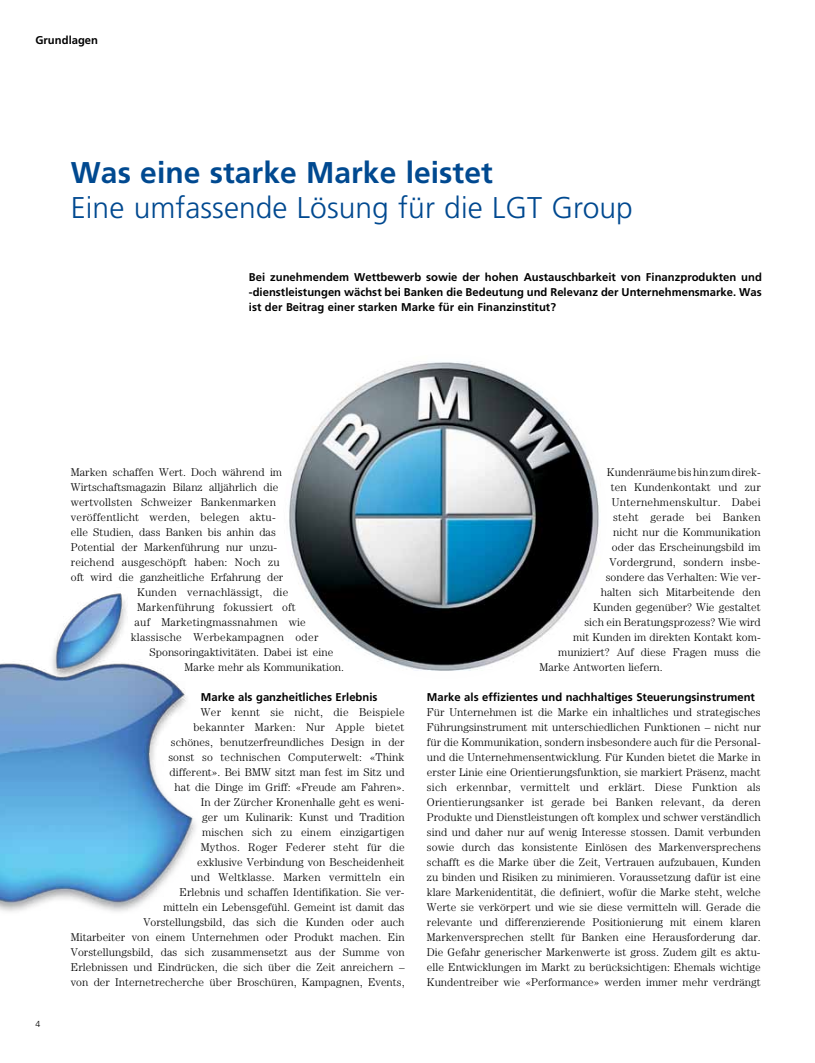
<style>
.page{position:relative;width:815px;height:1063px;background:#fff}
.page>*{position:absolute;margin:0;border:0;box-sizing:border-box;transform-origin:0 0}
.t1{font:300 30px "Frutiger LT Std";color:#004990}
.t2{font:700 30px "Frutiger LT Std";color:#004990}
.t3{font:300 11.25px/15px "Century";color:#000;text-align:right}
.t4{font:700 11.25px/15px "Frutiger LT Std";color:#000;text-align:justify}
.t5{font:300 11.25px "Century";letter-spacing:.02em;color:#000}
.t6{font:300 8.75px "Frutiger LT Std";color:#000}
</style>
<div class="page">
<img style="left:0;top:593px;width:196px;height:319px">
<img style="left:289px;top:361px;width:310px;height:310px">
<p class="t4" style="left:35px;top:33px;width:64px">Grundlagen</p>
<h1 class="t2" style="left:71px;top:155px;width:423px">Was eine starke Marke leistet</h1>
<h1 class="t1" style="left:71px;top:191px;width:563px">Eine umfassende Lösung für die LGT Group</h1>
<p class="t4" style="left:249px;top:269px;width:514px">Bei zunehmendem Wettbewerb sowie der hohen Austauschbarkeit von Finanzprodukten und -dienstleistungen wächst bei Banken die Bedeutung und Relevanz der Unternehmensmarke. Was ist der Beitrag einer starken Marke für ein Finanzinstitut?</p>
<p class="t6" style="left:35px;top:1019px;width:6px">4</p>
<p class="t3" style="left:71px;top:464px;width:213px">Marken schaffen Wert. Doch während im</p>
<p class="t3" style="left:71px;top:479px;width:209px">Wirtschaftsmagazin Bilanz alljährlich die</p>
<p class="t3" style="left:71px;top:494px;width:207px">wertvollsten Schweizer Bankenmarken</p>
<p class="t5" style="left:71px;top:511px;width:206px">veröffentlicht werden, belegen aktu-</p>
<p class="t3" style="left:71px;top:524px;width:206px">elle Studien, dass Banken bis anhin das</p>
<p class="t3" style="left:71px;top:539px;width:208px">Potential der Markenführung nur unzu-</p>
<p class="t3" style="left:71px;top:554px;width:210px">reichend ausgeschöpft haben: Noch zu</p>
<p class="t3" style="left:71px;top:569px;width:214px">oft wird die ganzheitliche Erfahrung der</p>
<p class="t5" style="left:137px;top:586px;width:153px">Kunden vernachlässigt, die</p>
<p class="t3" style="left:137px;top:599px;width:160px">Markenführung fokussiert oft</p>
<p class="t5" style="left:135px;top:616px;width:173px">auf Marketingmassnahmen wie</p>
<p class="t5" style="left:131px;top:631px;width:189px">klassische Werbekampagnen oder</p>
<p class="t3" style="left:150px;top:644px;width:185px">Sponsoringaktivitäten. Dabei ist eine</p>
<p class="t3" style="left:185px;top:659px;width:161px">Marke mehr als Kommunikation.</p>
<p class="t4" style="left:201px;top:689px;width:178px">Marke als ganzheitliches Erlebnis</p>
<p class="t3" style="left:71px;top:704px;width:335px">Wer kennt sie nicht, die Beispiele<br>bekannter Marken: Nur Apple bietet<br>schönes, benutzerfreundliches Design in der<br>sonst so technischen Computerwelt: «Think<br>different». Bei BMW sitzt man fest im Sitz und<br>hat die Dinge im Griff: «Freude am Fahren».<br>In der Zürcher Kronenhalle geht es weni-<br>ger um Kulinarik: Kunst und Tradition<br>mischen sich zu einem einzigartigen<br>Mythos. Roger Federer steht für die<br>exklusive Verbindung von Bescheidenheit<br>und Weltklasse. Marken vermitteln ein<br>Erlebnis und schaffen Identifikation. Sie ver-<br>mitteln ein Lebensgefühl. Gemeint ist damit das<br>Vorstellungsbild, das sich die Kunden oder auch<br>Mitarbeiter von einem Unternehmen oder Produkt machen. Ein Vorstellungsbild, das sich zusammensetzt aus der Summe von Erlebnissen und Eindrücken, die sich über die Zeit anreichern – von der Internetrecherche über Broschüren, Kampagnen, Events,</p>
<p class="t3" style="left:607px;top:464px;width:155px">Kundenräume bis hin zum direk-</p>
<p class="t3" style="left:611px;top:479px;width:151px">ten Kundenkontakt und zur</p>
<p class="t5" style="left:612px;top:496px;width:150px">Unternehmenskultur. Dabei</p>
<p class="t5" style="left:613px;top:511px;width:149px">steht gerade bei Banken</p>
<p class="t3" style="left:613px;top:524px;width:149px">nicht nur die Kommunikation</p>
<p class="t3" style="left:612px;top:539px;width:150px">oder das Erscheinungsbild im</p>
<p class="t3" style="left:609px;top:554px;width:153px">Vordergrund, sondern insbe-</p>
<p class="t3" style="left:606px;top:569px;width:157px">sondere das Verhalten: Wie ver-</p>
<p class="t3" style="left:601px;top:584px;width:161px">halten sich Mitarbeitende den</p>
<p class="t3" style="left:593px;top:599px;width:169px">Kunden gegenüber? Wie gestaltet</p>
<p class="t3" style="left:584px;top:614px;width:178px">sich ein Beratungsprozess? Wie wird</p>
<p class="t3" style="left:573px;top:629px;width:189px">mit Kunden im direkten Kontakt kom-</p>
<p class="t3" style="left:558px;top:644px;width:204px">muniziert? Auf diese Fragen muss die</p>
<p class="t3" style="left:539px;top:659px;width:125px">Marke Antworten liefern.</p>
<p class="t4" style="left:427px;top:689px;width:329px">Marke als effizientes und nachhaltiges Steuerungsinstrument</p>
<p class="t3" style="left:427px;top:704px;width:335px;text-align:justify">Für Unternehmen ist die Marke ein inhaltliches und strategisches Führungsinstrument mit unterschiedlichen Funktionen – nicht nur für die Kommunikation, sondern insbesondere auch für die Personal&shy;und die Unternehmensentwicklung. Für Kunden bietet die Marke in erster Linie eine Orientierungsfunktion, sie markiert Präsenz, macht sich erkennbar, vermittelt und erklärt. Diese Funktion als Orientierungsanker ist gerade bei Banken relevant, da deren Produkte und Dienstleistungen oft komplex und schwer verständlich sind und daher nur auf wenig Interesse stossen. Damit verbunden sowie durch das konsistente Einlösen des Markenversprechens schafft es die Marke über die Zeit, Vertrauen aufzubauen, Kunden zu binden und Risiken zu minimieren. Voraussetzung dafür ist eine klare Markenidentität, die definiert, wofür die Marke steht, welche Werte sie verkörpert und wie sie diese vermitteln will. Gerade die relevante und differenzierende Positionierung mit einem klaren Markenversprechen stellt für Banken eine Herausforderung dar.<br>Die Gefahr generischer Markenwerte ist gross. Zudem gilt es aktu&shy;elle Entwicklungen im Markt zu berücksichtigen: Ehemals wichtige Kundentreiber wie «Performance» werden immer mehr verdrängt</p>
</div>
